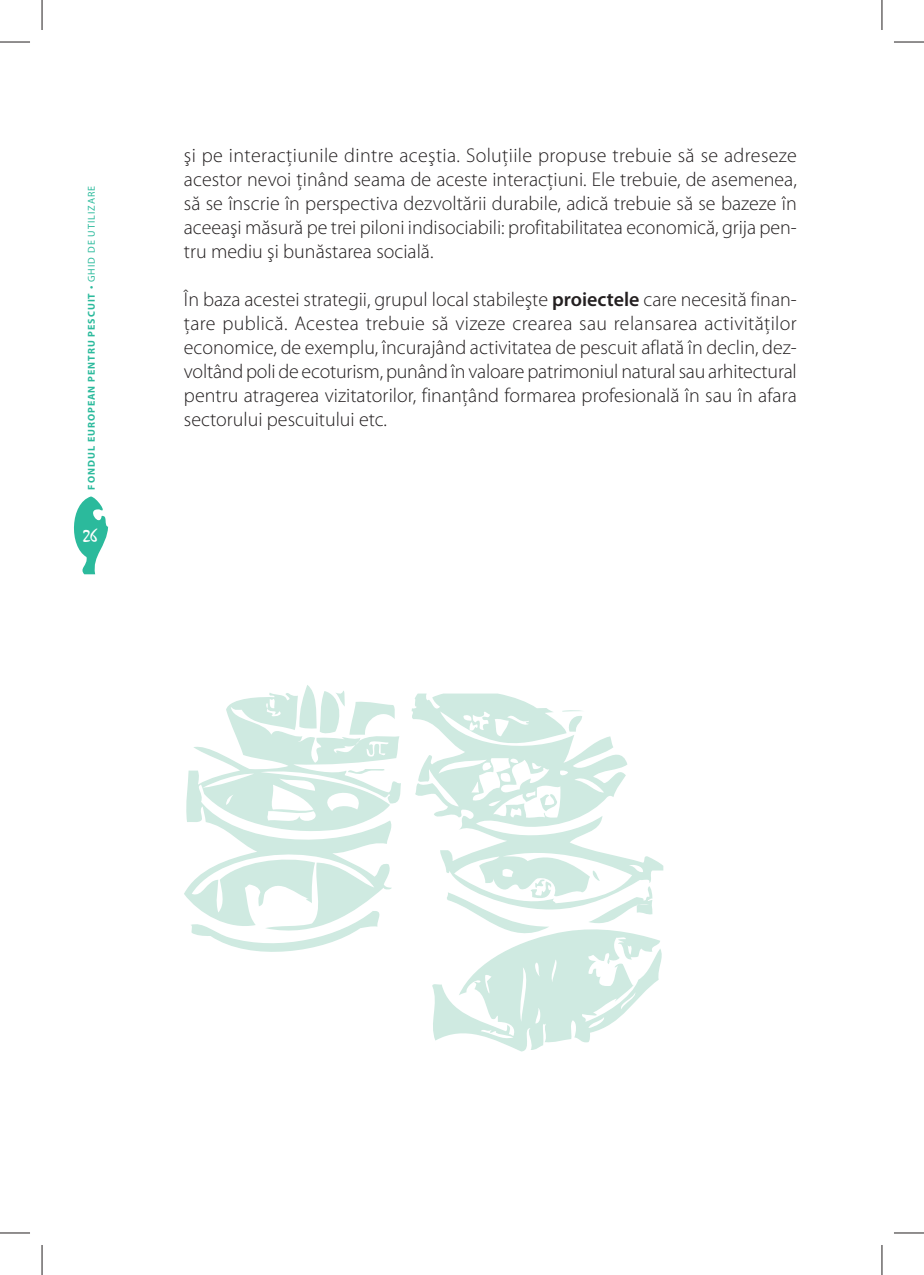
<style>
.page{position:relative;width:924px;height:1275px;background:#fff}
.page>*{position:absolute;margin:0;border:0;box-sizing:border-box;transform-origin:0 0}
.t1{font:300 20px/24px "Myriad Pro";color:#231f20;text-align:justify}
.t2{font:18px "Mistral";color:#fff}
.t3{font:700 10px "Myriad Pro";letter-spacing:.1em;color:#2bba9c}
.s1{font-weight:400;font-size:12px}
.s2{font-weight:400}
.s3{font-weight:600}
</style>
<div class="page">
<svg style="left:74px;top:496px;width:35px;height:78px"></svg>
<svg style="left:184px;top:685px;width:480px;height:366px"></svg>
<hr style="left:0;top:42px;width:30px;height:1px;background:#231f20">
<hr style="left:893px;top:42px;width:30px;height:1px;background:#231f20">
<hr style="left:0;top:1232px;width:30px;height:1px;background:#231f20">
<hr style="left:893px;top:1232px;width:30px;height:1px;background:#231f20">
<hr style="left:42px;top:0;width:1px;height:30px;background:#231f20">
<hr style="left:42px;top:1245px;width:1px;height:30px;background:#231f20">
<hr style="left:881px;top:0;width:1px;height:30px;background:#231f20">
<hr style="left:881px;top:1245px;width:1px;height:30px;background:#231f20">
<p class="t3" style="left:85px;top:489px;width:305px;rotate:-90deg">FONDUL EUROPEAN PENTRU PESCUIT <span class="s1">•</span> <span class="s2">GHID DE UTILIZARE</span></p>
<p class="t2" style="left:83px;top:528px;width:16px">26</p>
<p class="t1" style="left:184px;top:145px;width:614px">şi pe interacţiunile dintre aceştia. Soluţiile propuse trebuie să se adreseze acestor nevoi ţinând seama de aceste interacţiuni. Ele trebuie, de asemenea, să se înscrie în perspectiva dezvoltării durabile, adică trebuie să se bazeze în aceeaşi măsură pe trei piloni indisociabili: profitabilitatea economică, grija pen&shy;tru mediu şi bunăstarea socială.</p>
<p class="t1" style="left:184px;top:289px;width:614px">În baza acestei strategii, grupul local stabileşte <span class="s3">proiectele</span> care necesită finan&shy;ţare publică. Acestea trebuie să vizeze crearea sau relansarea activităţilor economice, de exemplu, încurajând activitatea de pescuit aflată în declin, dez&shy;voltând poli de ecoturism, punând în valoare patrimoniul natural sau arhitectural pentru atragerea vizitatorilor, finanţând formarea profesională în sau în afara sectorului pescuitului etc.</p>
</div>
